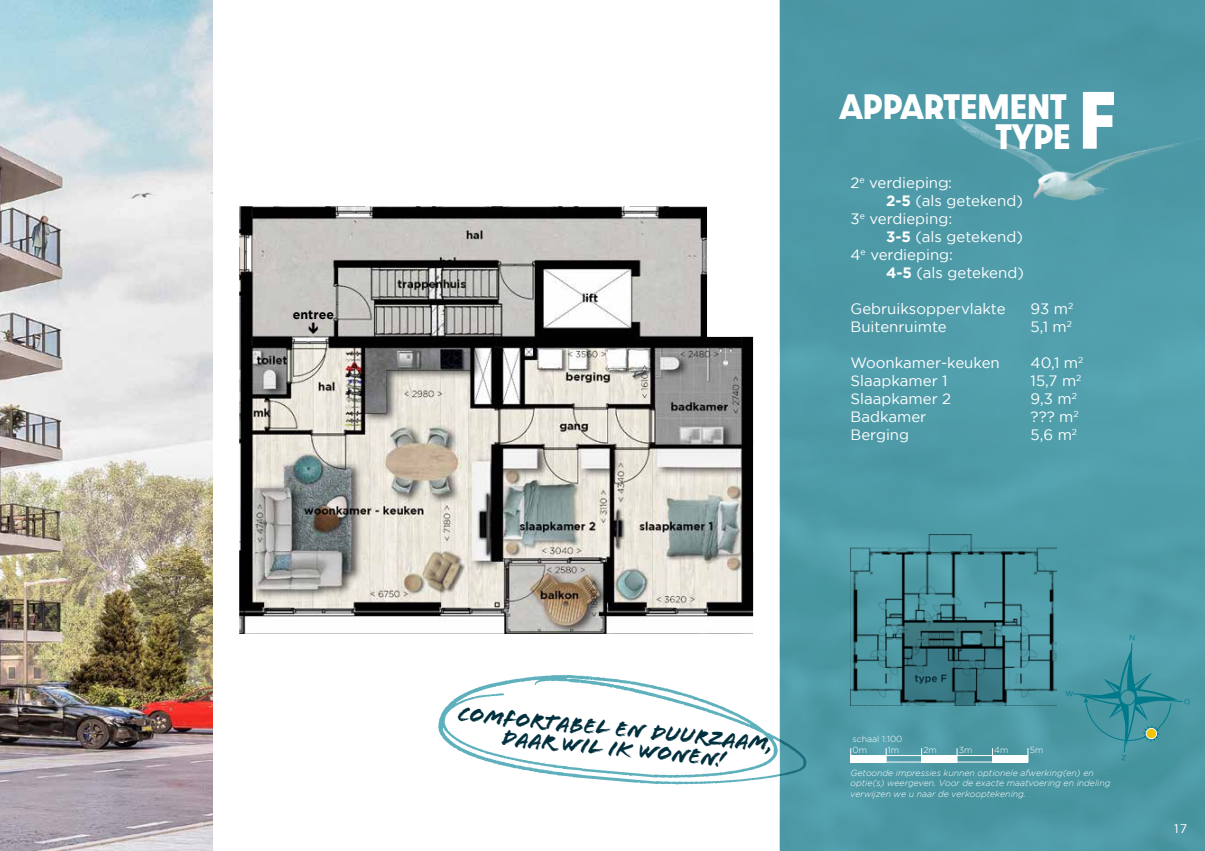
<style>
.page{position:relative;width:1205px;height:851px;background:#fff}
.page>*{position:absolute;margin:0;border:0;box-sizing:border-box;transform-origin:0 0}
.t1{font:700 68.75px "Dazzle Unicase";color:#fff}
.t2{font:700 30px/30px "Dazzle Unicase";color:#fff;text-align:right}
.t3{font:22.5px/20px "Flood Std";color:#002f3d;text-align:center}
.t4{font:15px "Gotham";color:#fff}
.t5{font:700 12.5px "Gotham";color:#000}
.t6{font:12.5px "Gotham";color:#fff}
.t7{font:italic 300 8.75px/10.5px "Gotham";color:#fff}
.t8{font:300 8.75px/10.5px "Gotham";color:#fff}
.s1{font-weight:700}
</style>
<div class="page">
<img style="left:0;top:0;width:213px;height:850px">
<img style="left:239px;top:206px;width:514px;height:428px">
<div style="left:780px;top:0;width:425px;height:850px;background:#4e9aa8"></div>
<div style="left:851px;top:755px;width:177px;height:7px;border:1px solid #fff"></div>
<div style="left:851px;top:755px;width:35px;height:7px;background:#fff"></div>
<div style="left:921px;top:755px;width:36px;height:7px;background:#fff"></div>
<div style="left:992px;top:755px;width:36px;height:7px;background:#fff"></div>
<svg style="left:850px;top:748px;width:1px;height:14px"></svg>
<svg style="left:886px;top:748px;width:1px;height:14px"></svg>
<svg style="left:957px;top:748px;width:1px;height:14px"></svg>
<svg style="left:1028px;top:748px;width:1px;height:14px"></svg>
<img style="left:953px;top:117px;width:247px;height:84px">
<img style="left:850px;top:535px;width:207px;height:170px">
<svg style="left:438px;top:674px;width:369px;height:110px"></svg>
<svg style="left:309px;top:323px;width:9px;height:11px"></svg>
<svg style="left:1065px;top:635px;width:118px;height:124px"></svg>
<p class="t5" style="left:293px;top:308px;width:43px">entree</p>
<h2 class="t2" style="left:839px;top:91px;width:232px">APPARTEMENT<br>TYPE</h2>
<h1 class="t1" style="left:1078px;top:67px;width:39px">F</h1>
<p class="t4" style="left:850px;top:175px;width:103px">2<sup>e</sup> verdieping:</p>
<p class="t4" style="left:886px;top:193px;width:138px"><span class="s1">2-5</span> (als getekend)</p>
<p class="t4" style="left:850px;top:211px;width:103px">3<sup>e</sup> verdieping:</p>
<p class="t4" style="left:886px;top:229px;width:138px"><span class="s1">3-5</span> (als getekend)</p>
<p class="t4" style="left:850px;top:247px;width:104px">4<sup>e</sup> verdieping:</p>
<p class="t4" style="left:886px;top:265px;width:139px"><span class="s1">4-5</span> (als getekend)</p>
<p class="t4" style="left:850px;top:301px;width:156px">Gebruiksoppervlakte</p>
<p class="t4" style="left:1030px;top:301px;width:44px">93 m<sup>2</sup></p>
<p class="t4" style="left:850px;top:319px;width:98px">Buitenruimte</p>
<p class="t4" style="left:1030px;top:319px;width:43px">5,1 m<sup>2</sup></p>
<p class="t4" style="left:850px;top:355px;width:151px">Woonkamer-keuken</p>
<p class="t4" style="left:1030px;top:355px;width:54px">40,1 m<sup>2</sup></p>
<p class="t4" style="left:850px;top:373px;width:99px">Slaapkamer 1</p>
<p class="t4" style="left:1030px;top:373px;width:52px">15,7 m<sup>2</sup></p>
<p class="t4" style="left:850px;top:391px;width:102px">Slaapkamer 2</p>
<p class="t4" style="left:1030px;top:391px;width:48px">9,3 m<sup>2</sup></p>
<p class="t4" style="left:850px;top:409px;width:77px">Badkamer</p>
<p class="t4" style="left:1030px;top:409px;width:50px">??? m<sup>2</sup></p>
<p class="t4" style="left:850px;top:427px;width:60px">Berging</p>
<p class="t4" style="left:1030px;top:427px;width:48px">5,6 m<sup>2</sup></p>
<h3 class="t3" style="left:459px;top:704px;width:318px;rotate:5deg">COMFORTABEL EN DUURZAAM,<br>DAAR WIL IK WONEN!</h3>
<p class="t8" style="left:852px;top:733px;width:51px">schaal 1:100<br>0m</p>
<p class="t8" style="left:888px;top:744px;width:13px">1m</p>
<p class="t8" style="left:923px;top:744px;width:15px">2m</p>
<p class="t8" style="left:959px;top:744px;width:15px">3m</p>
<p class="t8" style="left:994px;top:744px;width:16px">4m</p>
<p class="t8" style="left:1029px;top:744px;width:15px">5m</p>
<p class="t7" style="left:850px;top:767px;width:261px">Getoonde impressies kunnen optionele afwerking(en) en optie(s) weergeven. Voor de exacte maatvoering en indeling verwijzen we u naar de verkooptekening.</p>
<p class="t6" style="left:1174px;top:821px;width:15px">17</p>
</div>
